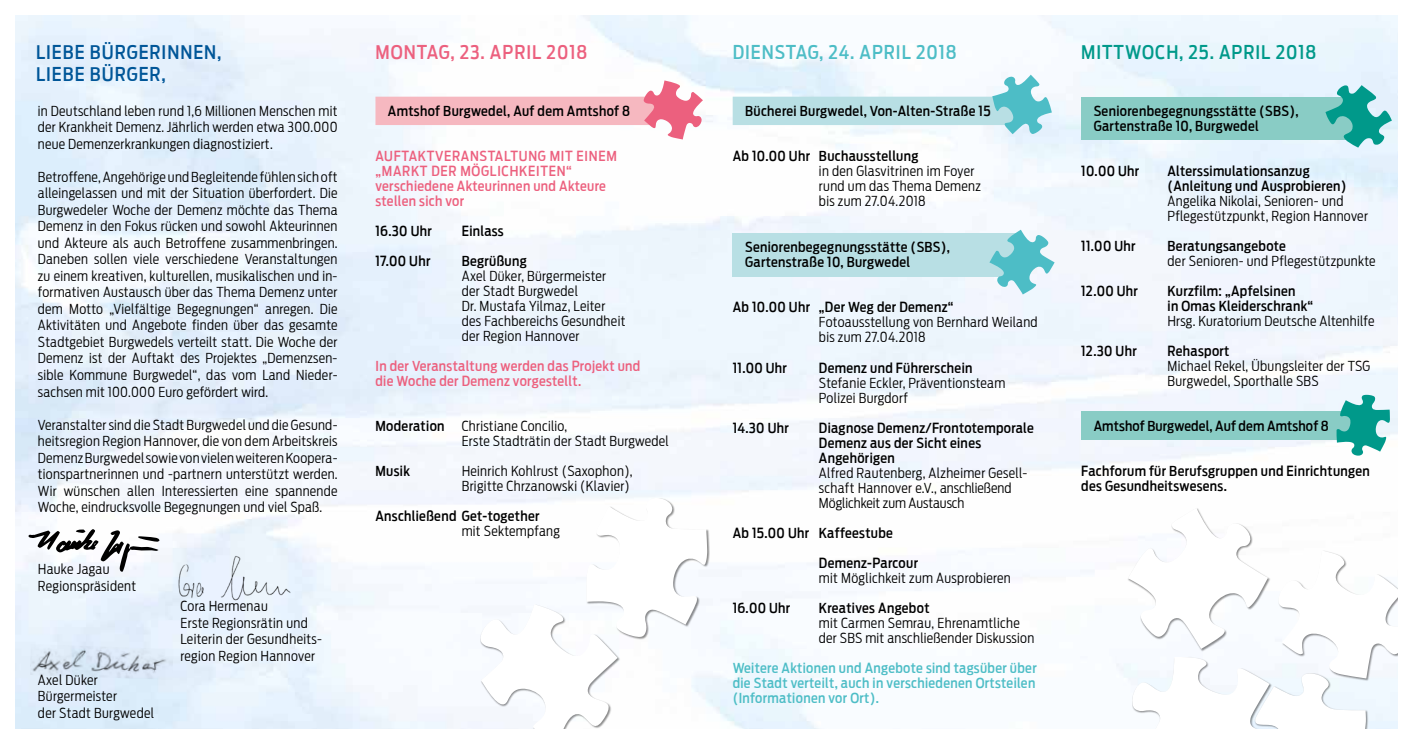
<style>
.page{position:relative;width:1414px;height:745px;background:#fff}
.page>*{position:absolute;margin:0;border:0;box-sizing:border-box;transform-origin:0 0}
.t1{font:500 18.75px/22.5px "Antenna Cond";letter-spacing:.05em;color:#005698}
.t2{font:500 18.75px "Antenna Cond";letter-spacing:.05em;color:#00998a}
.t3{font:500 18.75px "Antenna Cond";letter-spacing:.05em;color:#4dbdc6}
.t4{font:500 18.75px "Antenna Cond";letter-spacing:.05em;color:#ec607e}
.t5{font:300 13.75px/16.5px "Antenna Cond";letter-spacing:.025em;color:#000}
.t6{font:500 13.75px/15px "Antenna Cond";letter-spacing:.025em;color:#000}
.t7{font:500 13.75px/15px "Antenna Cond";letter-spacing:.025em;color:#ec607e}
.t8{font:500 13.75px/15px "Antenna Cond";letter-spacing:.025em;color:#4dbdc6;text-align:justify}
.s1{font-weight:500}
</style>
<div class="page">
<img style="left:16px;top:16px;width:1382px;height:712px">
<div style="left:733px;top:233px;width:289px;height:44px;background:#b8dfe4"></div>
<div style="left:1081px;top:97px;width:277px;height:43px;background:#89ccc5"></div>
<div style="left:1081px;top:411px;width:277px;height:28px;background:#89ccc5"></div>
<div style="left:586px;top:497px;width:124px;height:142px;background:#000;opacity:.45"></div>
<svg style="left:1127px;top:507px;width:271px;height:221px"></svg>
<svg style="left:476px;top:497px;width:231px;height:231px"></svg>
<svg style="left:989px;top:229px;width:65px;height:65px"></svg>
<svg style="left:375px;top:80px;width:328px;height:59px"></svg>
<svg style="left:1336px;top:394px;width:54px;height:61px"></svg>
<svg style="left:733px;top:75px;width:319px;height:59px"></svg>
<svg style="left:1325px;top:85px;width:67px;height:62px"></svg>
<img style="left:30px;top:643px;width:143px;height:36px">
<img style="left:177px;top:551px;width:117px;height:51px">
<svg style="left:29px;top:529px;width:130px;height:42px"></svg>
<svg style="left:375px;top:309px;width:23px;height:1px"></svg>
<h1 class="t1" style="left:36px;top:41px;width:187px">LIEBE BÜRGERINNEN,<br>LIEBE BÜRGER,</h1>
<h1 class="t2" style="left:1081px;top:41px;width:237px">MITTWOCH, 25. APRIL 2018</h1>
<p class="t5" style="left:38px;top:102px;width:301px;text-align:justify">in Deutschland leben rund 1,6 Millionen Menschen mit der Krankheit Demenz. Jährlich werden etwa 300.000 neue Demenzerkrankungen diagnostiziert.</p>
<p class="t5" style="left:38px;top:168px;width:301px;text-align:justify">Betroffene, Angehörige und Begleitende fühlen sich oft alleingelassen und mit der Situation überfordert. Die Burgwedeler Woche der Demenz möchte das Thema Demenz in den Fokus rücken und sowohl Akteurinnen und Akteure als auch Betroffene zusammenbringen.<br>Daneben sollen viele verschiedene Veranstaltungen zu einem kreativen, kulturellen, musikalischen und in&shy;formativen Austausch über das Thema Demenz unter dem Motto „Vielfältige Begegnungen“ anregen. Die Aktivitäten und Angebote finden über das gesamte Stadtgebiet Burgwedels verteilt statt. Die Woche der Demenz ist der Auftakt des Projektes „Demenzsen&shy;sible Kommune Burgwedel“, das vom Land Nieder&shy;sachsen mit 100.000 Euro gefördert wird.</p>
<p class="t5" style="left:38px;top:416px;width:301px;text-align:justify">Veranstalter sind die Stadt Burgwedel und die Gesund&shy;heitsregion Region Hannover, die von dem Arbeitskreis Demenz Burgwedel sowie von vielen weiteren Koopera&shy;tionspartnerinnen und -partnern unterstützt werden.<br>Wir wünschen allen Interessierten eine spannende Woche, eindrucksvolle Begegnungen und viel Spaß.</p>
<h1 class="t4" style="left:376px;top:41px;width:213px">MONTAG, 23. APRIL 2018</h1>
<h1 class="t3" style="left:733px;top:41px;width:226px">DIENSTAG, 24. APRIL 2018</h1>
<p class="t6" style="left:1094px;top:103px;width:206px">Seniorenbegegnungsstätte (SBS),<br>Gartenstraße 10, Burgwedel</p>
<p class="t6" style="left:1081px;top:163px;width:60px">10.00 Uhr</p>
<p class="t6" style="left:1167px;top:163px;width:181px">Alterssimulationsanzug (Anleitung und Ausprobieren)</p>
<p class="t5" style="left:1167px;top:193px;width:202px;line-height:15px">Angelika Nikolai, Senioren- und<br>Pflegestützpunkt, Region Hannover</p>
<p class="t6" style="left:1081px;top:238px;width:56px">11.00 Uhr</p>
<p class="t6" style="left:1167px;top:238px;width:120px">Beratungsangebote</p>
<p class="t5" style="left:1167px;top:252px;width:210px">der Senioren- und Pflegestützpunkte</p>
<p class="t6" style="left:1081px;top:283px;width:58px">12.00 Uhr</p>
<p class="t6" style="left:1167px;top:283px;width:147px">Kurzfilm: „Apfelsinen<br>in Omas Kleiderschrank“</p>
<p class="t5" style="left:1167px;top:312px;width:208px">Hrsg. Kuratorium Deutsche Altenhilfe</p>
<p class="t6" style="left:1081px;top:343px;width:57px">12.30 Uhr</p>
<p class="t6" style="left:1167px;top:343px;width:63px">Rehasport</p>
<p class="t5" style="left:1167px;top:358px;width:204px;line-height:15px">Michael Rekel, Übungsleiter der TSG<br>Burgwedel, Sporthalle SBS</p>
<p class="t6" style="left:1094px;top:418px;width:237px">Amtshof Burgwedel, Auf dem Amtshof 8</p>
<p class="t6" style="left:1081px;top:463px;width:290px">Fachforum für Berufsgruppen und Einrichtungen des Gesundheitswesens.</p>
<p class="t6" style="left:745px;top:103px;width:247px">Bücherei Burgwedel, Von-Alten-Straße 15</p>
<p class="t6" style="left:733px;top:148px;width:187px">Ab 10.00 Uhr Buchausstellung</p>
<p class="t5" style="left:819px;top:163px;width:163px;line-height:15px">in den Glasvitrinen im Foyer rund um das Thema Demenz bis zum 27.04.2018</p>
<p class="t6" style="left:745px;top:240px;width:206px">Seniorenbegegnungsstätte (SBS),<br>Gartenstraße 10, Burgwedel</p>
<p class="t6" style="left:733px;top:300px;width:222px">Ab 10.00 Uhr „Der Weg der Demenz“</p>
<p class="t5" style="left:819px;top:315px;width:220px;line-height:15px">Fotoausstellung von Bernhard Weiland bis zum 27.04.2018</p>
<p class="t6" style="left:733px;top:360px;width:56px">11.00 Uhr</p>
<p class="t6" style="left:819px;top:360px;width:155px">Demenz und Führerschein</p>
<p class="t5" style="left:819px;top:375px;width:188px;line-height:15px">Stefanie Eckler, Präventionsteam<br>Polizei Burgdorf</p>
<p class="t6" style="left:733px;top:420px;width:58px">14.30 Uhr</p>
<p class="t6" style="left:819px;top:420px;width:216px">Diagnose Demenz/Frontotemporale<br>Demenz aus der Sicht eines<br>Angehörigen</p>
<p class="t5" style="left:819px;top:465px;width:210px;line-height:15px">Alfred Rautenberg, Alzheimer Gesell&shy;schaft Hannover e.V., anschließend<br>Möglichkeit zum Austausch</p>
<p class="t6" style="left:819px;top:517px;width:101px;line-height:30px;text-indent:-86px">Ab 15.00 Uhr Kaffeestube<br>Demenz-Parcour</p>
<p class="t5" style="left:819px;top:569px;width:193px">mit Möglichkeit zum Ausprobieren</p>
<p class="t6" style="left:733px;top:600px;width:59px">16.00 Uhr</p>
<p class="t6" style="left:819px;top:600px;width:112px">Kreatives Angebot</p>
<p class="t5" style="left:819px;top:615px;width:217px;line-height:15px">mit Carmen Semrau, Ehrenamtliche der SBS mit anschließender Diskussion</p>
<p class="t8" style="left:733px;top:660px;width:305px">Weitere Aktionen und Angebote sind tagsüber über die Stadt verteilt, auch in verschiedenen Ortsteilen (Informationen vor Ort).</p>
<p class="t6" style="left:388px;top:103px;width:244px">Amtshof Burgwedel, Auf dem Amtshof 8</p>
<p class="t7" style="left:375px;top:148px;width:243px">AUFTAKTVERANSTALTUNG MIT EINEM „MARKT DER MÖGLICHKEITEN“ verschiedene Akteurinnen und Akteure stellen sich vor</p>
<p class="t6" style="left:375px;top:223px;width:58px">16.30 Uhr</p>
<p class="t6" style="left:462px;top:223px;width:44px">Einlass</p>
<p class="t6" style="left:375px;top:253px;width:56px">17.00 Uhr</p>
<p class="t6" style="left:462px;top:253px;width:67px">Begrüßung</p>
<p class="t5" style="left:462px;top:268px;width:165px;line-height:15px">Axel Düker, Bürgermeister der Stadt Burgwedel<br>Dr. Mustafa Yilmaz, Leiter des Fachbereichs Gesundheit der Region Hannover</p>
<p class="t7" style="left:375px;top:358px;width:266px">In der Veranstaltung werden das Projekt und die Woche der Demenz vorgestellt.</p>
<p class="t5" style="left:462px;top:418px;width:209px;line-height:15px;text-indent:-86px"><span class="s1">Moderation</span> Christiane Concilio,<br>Erste Stadträtin der Stadt Burgwedel</p>
<p class="t6" style="left:375px;top:463px;width:36px">Musik</p>
<p class="t5" style="left:462px;top:463px;width:172px;line-height:15px">Heinrich Kohlrust (Saxophon),<br>Brigitte Chrzanowski (Klavier)</p>
<p class="t6" style="left:375px;top:508px;width:166px">Anschließend Get-together</p>
<p class="t5" style="left:462px;top:522px;width:100px">mit Sektempfang</p>
<p class="t5" style="left:38px;top:560px;width:100px">Hauke Jagau<br>Regionspräsident</p>
<p class="t5" style="left:180px;top:597px;width:143px">Cora Hermenau<br>Erste Regionsrätin und<br>Leiterin der Gesundheits&shy;region Region Hannover</p>
<p class="t5" style="left:38px;top:671px;width:118px">Axel Düker<br>Bürgermeister<br>der Stadt Burgwedel</p>
</div>
